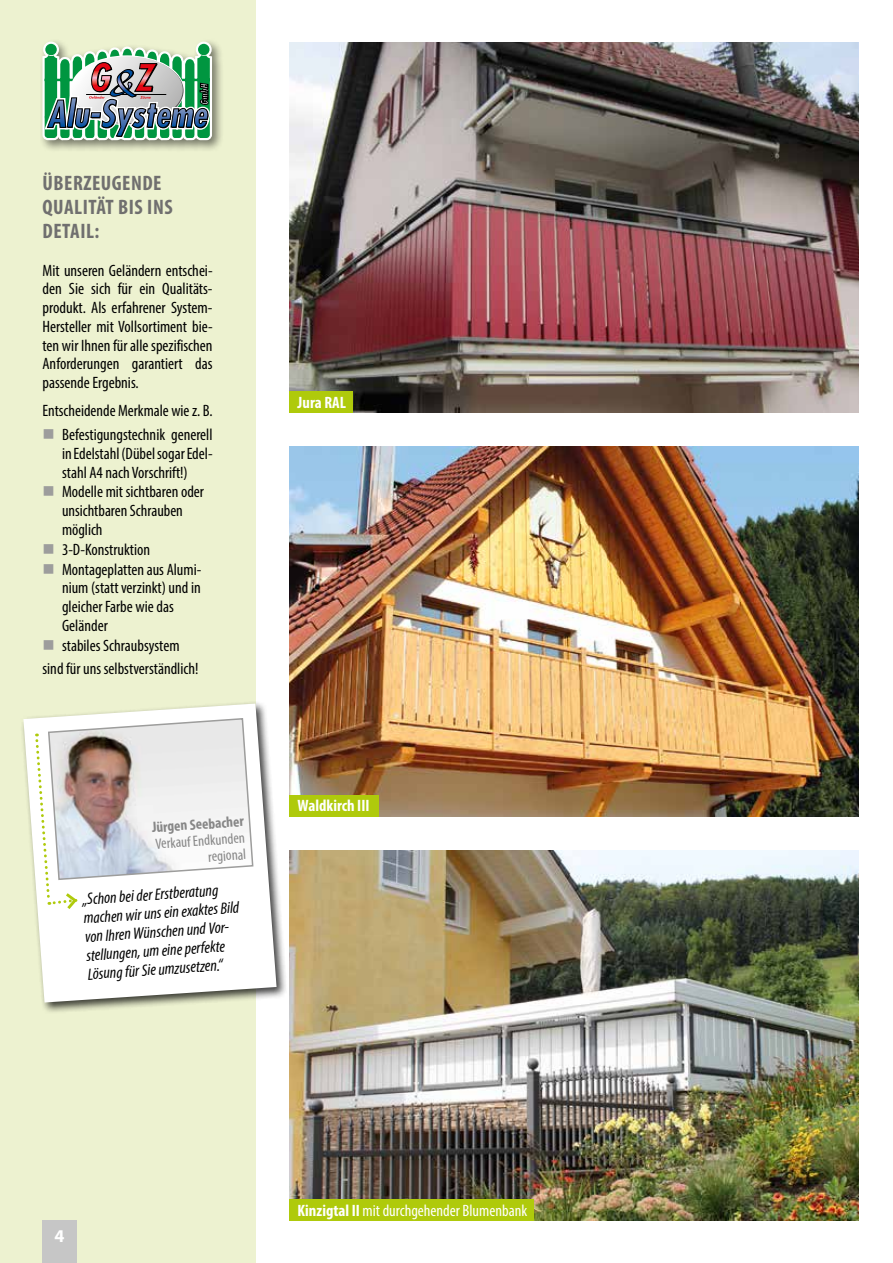
<style>
.page{position:relative;width:893px;height:1263px;background:#fff}
.page>*{position:absolute;margin:0;border:0;box-sizing:border-box;transform-origin:0 0}
.t1{font:700 condensed 21px/24px "Myriad Pro";letter-spacing:.025em;color:#706f6f}
.t2{font:700 18px "Myriad Pro";color:#fff}
.t3{font:condensed 16.5px/18.8px "Myriad Pro";color:#000}
.t4{font:italic condensed 16.5px/18.8px "Myriad Pro";color:#000}
.t5{font:condensed 16.5px "Myriad Pro";color:#fff}
.t6{font:700 condensed 16.5px "Myriad Pro";color:#fff}
.t7{font:condensed 15px/16.5px "Myriad Pro";color:#878787;text-align:right}
.t8{font:700 condensed 15px "Myriad Pro";color:#878787}
.s1{color:#9d9d9c}
.s2{font-weight:700}
</style>
<div class="page">
<img style="left:289px;top:43px;width:570px;height:369px">
<img style="left:289px;top:446px;width:570px;height:370px">
<div style="left:0;top:0;width:255px;height:1263px;background:#edf2d0"></div>
<div style="left:40px;top:38px;width:185px;height:115px;background:#000;opacity:.5"></div>
<svg style="left:40px;top:38px;width:174px;height:115px"></svg>
<img style="left:289px;top:850px;width:570px;height:370px">
<div style="left:43px;top:1220px;width:34px;height:43px;background:#c6c6c6"></div>
<div style="left:289px;top:391px;width:64px;height:21px;background:#afca0b"></div>
<div style="left:289px;top:795px;width:90px;height:21px;background:#afca0b"></div>
<div style="left:289px;top:1199px;width:245px;height:21px;background:#afca0b"></div>
<div style="left:20px;top:700px;width:268px;height:314px;background:#000;opacity:.75"></div>
<svg style="left:23px;top:703px;width:254px;height:299px;fill:#fff"></svg>
<svg style="left:34px;top:717px;width:220px;height:195px"></svg>
<p class="t1" style="left:43px;top:171px;width:132px">ÜBERZEUGENDE<br>QUALITÄT BIS INS<br>DETAIL:</p>
<p class="t3" style="left:43px;top:261px;width:172px;text-align:justify">Mit unseren Geländern entschei&shy;den Sie sich für ein Qualitäts&shy;produkt. Als erfahrener System-Hersteller mit Vollsortiment bie&shy;ten wir Ihnen für alle spezifischen Anforderungen garantiert das passende Ergebnis.</p>
<p class="t3" style="left:43px;top:401px;width:172px">Entscheidende Merkmale wie z. B.</p>
<p class="t3" style="left:62px;top:425px;width:152px;text-indent:-20px"><span class="s1">■</span> Befestigungstechnik generell in Edelstahl (Dübel sogar Edel-- stahl A4 nach Vorschrift!)</p>
<p class="t3" style="left:62px;top:482px;width:144px;text-indent:-20px"><span class="s1">■</span> Modelle mit sichtbaren oder unsichtbaren Schrauben möglich</p>
<p class="t3" style="left:43px;top:540px;width:109px"><span class="s1">■</span> 3-D-Konstruktion</p>
<p class="t3" style="left:62px;top:560px;width:141px;text-indent:-20px"><span class="s1">■</span> Montageplatten aus Alumi&shy;nium (statt verzinkt) und in gleicher Farbe wie das<br>Geländer</p>
<p class="t3" style="left:43px;top:633px;width:157px;line-height:23.2px"><span class="s1">■</span> stabiles Schraubsystem sind für uns selbstverständlich!</p>
<p class="t8" style="left:151px;top:818px;width:93px;rotate:-4deg">Jürgen Seebacher</p>
<p class="t7" style="left:155px;top:835px;width:91px;rotate:-4deg">Verkauf Endkunden regional</p>
<p class="t4" style="left:82px;top:890px;width:157px;rotate:-4deg">„Schon bei der Erstberatung machen wir uns ein exaktes Bild von Ihren Wünschen und Vor&shy;stellungen, um eine perfekte<br>Lösung für Sie umzusetzen.“</p>
<p class="t6" style="left:298px;top:392px;width:50px">Jura RAL</p>
<p class="t6" style="left:298px;top:795px;width:73px">Waldkirch III</p>
<p class="t2" style="left:55px;top:1225px;width:11px">4</p>
<p class="t5" style="left:298px;top:1200px;width:231px"><span class="s2">Kinzigtal II</span> mit durchgehender Blumenbank</p>
</div>
